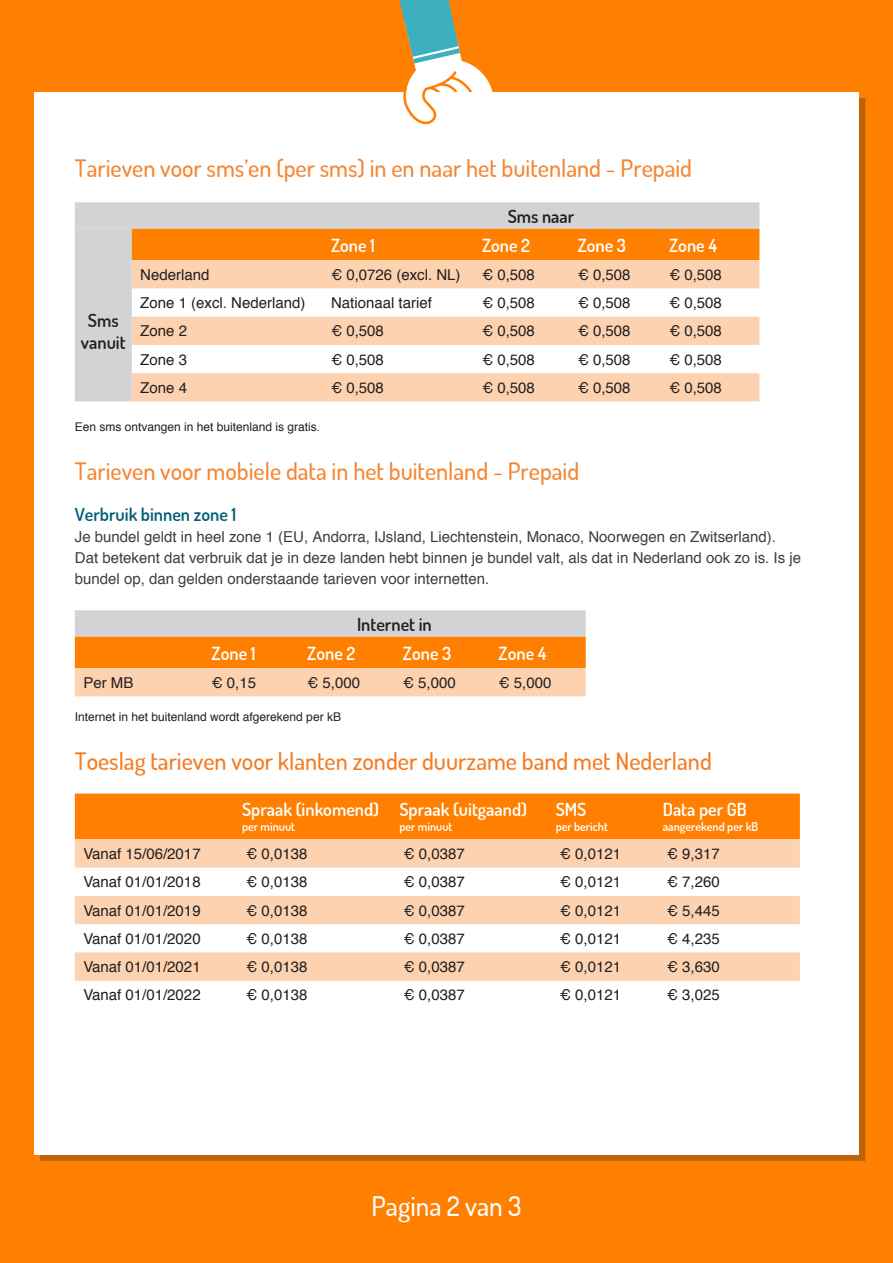
<style>
.page{position:relative;width:893px;height:1263px;background:#ff7f00}
.page>*{position:absolute;margin:0;border:0;box-sizing:border-box;transform-origin:0 0}
.t1{font:500 27px "Simyo";color:#fff}
.t2{font:500 24px "Simyo";color:#f58632}
.t3{font:500 24px "Simyo";color:#f47b21}
.t4{font:600 18px "Simyo";color:#fff}
.t5{font:600 18px/21.6px "Simyo";color:#231f20;text-align:center}
.t6{font:600 18px "Simyo";color:#005d77}
.t7{font:15px "Helvetica";color:#231f20}
.t8{font:15px/21px "Helvetica";color:#3e3e3f}
.t9{font:12px "Helvetica";color:#231f20}
.t10{font:600 12px "Simyo";color:#fff}
</style>
<div class="page">
<div style="left:34px;top:92px;width:825px;height:1062px;background:#fff"></div>
<svg style="left:399px;top:0;width:94px;height:124px"></svg>
<svg style="left:75px;top:202px;width:684px;height:199px;background:#e4b07d"></svg>
<svg style="left:132px;top:260px;width:627px;height:141px;fill:#fcd2b0"></svg>
<svg style="left:75px;top:610px;width:511px;height:86px;background:#f0b47b"></svg>
<div style="left:75px;top:793px;width:725px;height:46px;background:#ff7f00"></div>
<svg style="left:75px;top:839px;width:725px;height:142px;fill:#fcd2b0"></svg>
<p class="t2" style="left:75px;top:152px;width:619px">Tarieven voor sms’en (per sms) in en naar het buitenland - Prepaid</p>
<p class="t5" style="left:508px;top:205px;width:68px">Sms naar</p>
<p class="t4" style="left:331px;top:233px;width:46px">Zone 1</p>
<p class="t4" style="left:482px;top:233px;width:50px">Zone 2</p>
<p class="t4" style="left:578px;top:233px;width:50px">Zone 3</p>
<p class="t4" style="left:669px;top:233px;width:49px">Zone 4</p>
<p class="t7" style="left:140px;top:263px;width:71px">Nederland</p>
<p class="t7" style="left:331px;top:263px;width:131px">€ 0,0726 (excl. NL)</p>
<p class="t7" style="left:482px;top:263px;width:54px">€ 0,508</p>
<p class="t7" style="left:578px;top:263px;width:54px">€ 0,508</p>
<p class="t7" style="left:669px;top:263px;width:54px">€ 0,508</p>
<p class="t7" style="left:140px;top:291px;width:167px">Zone 1 (excl. Nederland)</p>
<p class="t7" style="left:331px;top:291px;width:102px">Nationaal tarief</p>
<p class="t7" style="left:482px;top:291px;width:54px">€ 0,508</p>
<p class="t7" style="left:578px;top:291px;width:54px">€ 0,508</p>
<p class="t7" style="left:669px;top:291px;width:54px">€ 0,508</p>
<p class="t7" style="left:140px;top:320px;width:48px">Zone 2</p>
<p class="t7" style="left:331px;top:320px;width:54px">€ 0,508</p>
<p class="t7" style="left:482px;top:320px;width:54px">€ 0,508</p>
<p class="t7" style="left:578px;top:320px;width:54px">€ 0,508</p>
<p class="t7" style="left:669px;top:320px;width:54px">€ 0,508</p>
<p class="t7" style="left:140px;top:348px;width:48px">Zone 3</p>
<p class="t7" style="left:331px;top:348px;width:54px">€ 0,508</p>
<p class="t7" style="left:482px;top:348px;width:54px">€ 0,508</p>
<p class="t7" style="left:578px;top:348px;width:54px">€ 0,508</p>
<p class="t7" style="left:669px;top:348px;width:54px">€ 0,508</p>
<p class="t7" style="left:140px;top:376px;width:48px">Zone 4</p>
<p class="t7" style="left:331px;top:376px;width:54px">€ 0,508</p>
<p class="t7" style="left:482px;top:376px;width:54px">€ 0,508</p>
<p class="t7" style="left:578px;top:376px;width:54px">€ 0,508</p>
<p class="t7" style="left:669px;top:376px;width:54px">€ 0,508</p>
<p class="t9" style="left:75px;top:418px;width:247px">Een sms ontvangen in het buitenland is gratis.</p>
<p class="t2" style="left:75px;top:456px;width:506px">Tarieven voor mobiele data in het buitenland - Prepaid</p>
<p class="t6" style="left:75px;top:503px;width:163px">Verbruik binnen zone 1</p>
<p class="t8" style="left:75px;top:527px;width:703px">Je bundel geldt in heel zone 1 (EU, Andorra, IJsland, Liechtenstein, Monaco, Noorwegen en Zwitserland).</p>
<p class="t8" style="left:75px;top:548px;width:728px">Dat betekent dat verbruik dat je in deze landen hebt binnen je bundel valt, als dat in Nederland ook zo is. Is je bundel op, dan gelden onderstaande tarieven voor internetten.</p>
<p class="t5" style="left:357px;top:613px;width:76px">Internet in</p>
<p class="t4" style="left:212px;top:641px;width:46px">Zone 1</p>
<p class="t4" style="left:307px;top:641px;width:50px">Zone 2</p>
<p class="t4" style="left:403px;top:641px;width:50px">Zone 3</p>
<p class="t4" style="left:499px;top:641px;width:49px">Zone 4</p>
<p class="t7" style="left:83px;top:671px;width:52px">Per MB</p>
<p class="t7" style="left:212px;top:671px;width:46px">€ 0,15</p>
<p class="t7" style="left:307px;top:671px;width:54px">€ 5,000</p>
<p class="t7" style="left:403px;top:671px;width:54px">€ 5,000</p>
<p class="t7" style="left:499px;top:671px;width:54px">€ 5,000</p>
<p class="t9" style="left:75px;top:707px;width:268px">Internet in het buitenland wordt afgerekend per kB</p>
<p class="t3" style="left:75px;top:745px;width:638px">Toeslag tarieven voor klanten zonder duurzame band met Nederland</p>
<p class="t4" style="left:242px;top:798px;width:139px">Spraak (inkomend)</p>
<p class="t10" style="left:242px;top:819px;width:55px">per minuut</p>
<p class="t5" style="left:81px;top:309px;width:46px">Sms vanuit</p>
<p class="t4" style="left:399px;top:798px;width:129px">Spraak (uitgaand)</p>
<p class="t10" style="left:399px;top:819px;width:55px">per minuut</p>
<p class="t4" style="left:556px;top:798px;width:32px">SMS</p>
<p class="t10" style="left:556px;top:819px;width:54px">per bericht</p>
<p class="t4" style="left:663px;top:798px;width:86px">Data per GB</p>
<p class="t10" style="left:663px;top:819px;width:97px">aangerekend per kB</p>
<p class="t7" style="left:83px;top:842px;width:119px">Vanaf 15/06/2017</p>
<p class="t7" style="left:246px;top:842px;width:63px">€ 0,0138</p>
<p class="t7" style="left:404px;top:842px;width:63px">€ 0,0387</p>
<p class="t7" style="left:560px;top:842px;width:63px">€ 0,0121</p>
<p class="t7" style="left:667px;top:842px;width:54px">€ 9,317</p>
<p class="t7" style="left:83px;top:870px;width:119px">Vanaf 01/01/2018</p>
<p class="t7" style="left:246px;top:870px;width:63px">€ 0,0138</p>
<p class="t7" style="left:404px;top:870px;width:63px">€ 0,0387</p>
<p class="t7" style="left:560px;top:870px;width:63px">€ 0,0121</p>
<p class="t7" style="left:667px;top:870px;width:54px">€ 7,260</p>
<p class="t7" style="left:83px;top:899px;width:119px">Vanaf 01/01/2019</p>
<p class="t7" style="left:246px;top:899px;width:63px">€ 0,0138</p>
<p class="t7" style="left:404px;top:899px;width:63px">€ 0,0387</p>
<p class="t7" style="left:560px;top:899px;width:63px">€ 0,0121</p>
<p class="t7" style="left:667px;top:899px;width:54px">€ 5,445</p>
<p class="t7" style="left:83px;top:927px;width:119px">Vanaf 01/01/2020</p>
<p class="t7" style="left:246px;top:927px;width:63px">€ 0,0138</p>
<p class="t7" style="left:404px;top:927px;width:63px">€ 0,0387</p>
<p class="t7" style="left:560px;top:927px;width:63px">€ 0,0121</p>
<p class="t7" style="left:667px;top:927px;width:54px">€ 4,235</p>
<p class="t7" style="left:83px;top:955px;width:119px">Vanaf 01/01/2021</p>
<p class="t7" style="left:246px;top:955px;width:63px">€ 0,0138</p>
<p class="t7" style="left:404px;top:955px;width:63px">€ 0,0387</p>
<p class="t7" style="left:560px;top:955px;width:63px">€ 0,0121</p>
<p class="t7" style="left:667px;top:955px;width:54px">€ 3,630</p>
<p class="t7" style="left:83px;top:983px;width:119px">Vanaf 01/01/2022</p>
<p class="t7" style="left:246px;top:983px;width:63px">€ 0,0138</p>
<p class="t7" style="left:404px;top:983px;width:63px">€ 0,0387</p>
<p class="t7" style="left:560px;top:983px;width:63px">€ 0,0121</p>
<p class="t7" style="left:667px;top:983px;width:54px">€ 3,025</p>
<h1 class="t1" style="left:371px;top:1189px;width:152px">Pagina 2 van 3</h1>
</div>
